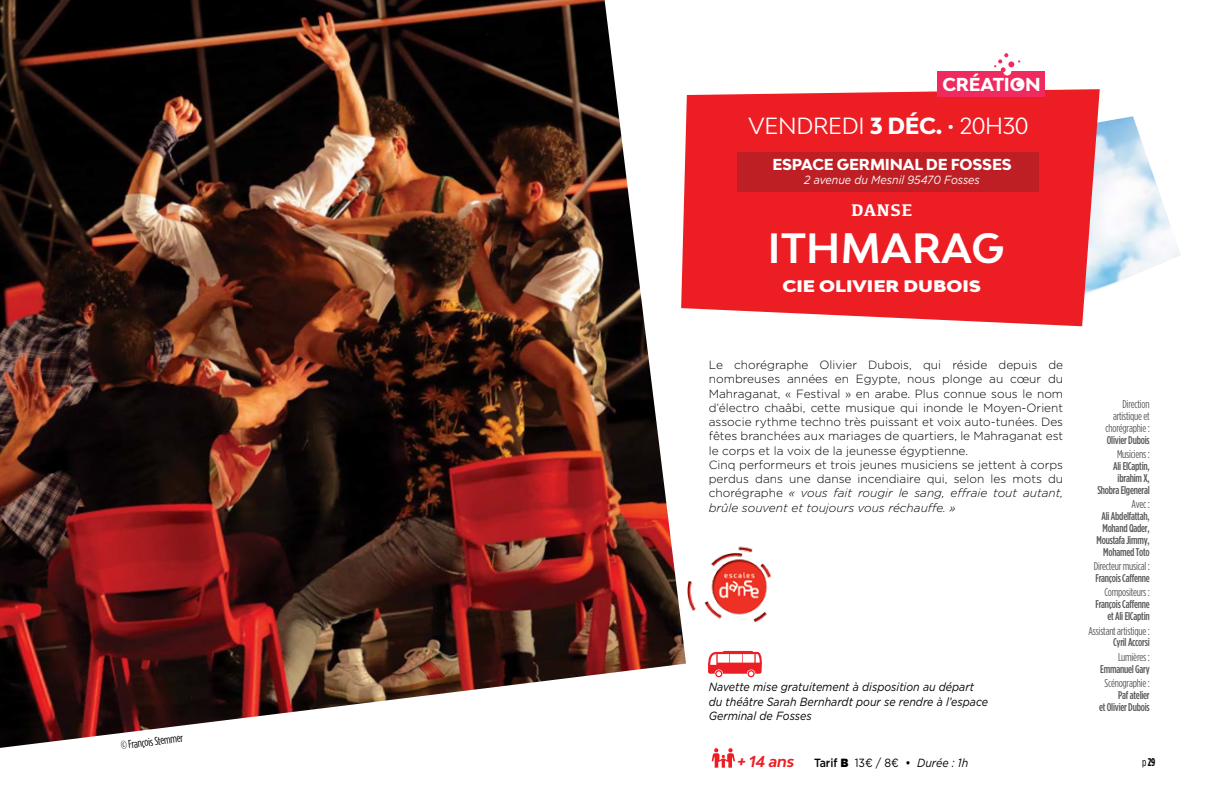
<style>
.page{position:relative;width:1205px;height:798px;background:#fff}
.page>*{position:absolute;margin:0;border:0;box-sizing:border-box;transform-origin:0 0}
.t1{font:700 40px "Bw Modelica";color:#fff}
.t2{font:22.12px "Bw Modelica";letter-spacing:-.015em;color:#fff}
.t3{font:800 17.75px "Bw Modelica";letter-spacing:-.01em;color:#fff}
.t4{font:700 17.5px "Kefa";color:#fff}
.t5{font:900 15.75px "Bw Modelica";color:#fff;scale:1.15 1}
.t6{font:800 15px "Bw Modelica";letter-spacing:-.01em;color:#fff}
.t7{font:italic 700 15px "Bw Modelica";color:#ed1d24}
.t8{font:300 11.88px/14.2px "Gotham";color:#000}
.t9{font:italic 11.88px/14.2px "Gotham";color:#000;scale:.9 1}
.t10{font:italic 11.88px "Gotham";color:#fff;scale:.9 1}
.t11{font:500 11.25px/11.9px "Gotham Condensed";letter-spacing:-.02em;color:#58595b;text-align:right}
.t12{font:11.25px/11.9px "Gotham Condensed";letter-spacing:-.02em;color:#58595b;text-align:right}
.t13{font:11.25px "Gotham Condensed";color:#000}
.t14{font:700 11.25px "Gotham Condensed";color:#000}
.s1{font-weight:800}
.s2{font-style:italic}
.s3{font-weight:500;font-style:normal}
.s4{font-weight:900;font-style:normal}
.s5{font-style:normal}
.s6{font-weight:400}
</style>
<div class="page">
<img style="left:1099px;top:116px;width:82px;height:173px">
<svg style="left:686px;top:89px;width:413px;height:237px;background:#ed2d34"></svg>
<img style="left:0;top:0;width:686px;height:747px">
<svg style="left:712px;top:748px;width:23px;height:19px"></svg>
<div style="left:737px;top:152px;width:301px;height:39px;background:#be1f24"></div>
<svg style="left:708px;top:650px;width:54px;height:27px"></svg>
<div style="left:937px;top:71px;width:108px;height:26px;background:#ee2a5e"></div>
<div style="left:1003px;top:67px;width:8px;height:8px;background:#fff;border-radius:50%"></div>
<svg style="left:1016px;top:81px;width:6px;height:6px"></svg>
<svg style="left:994px;top:53px;width:26px;height:19px"></svg>
<img style="left:678px;top:544px;width:94px;height:93px">
<p class="t13" style="left:120px;top:738px;width:64px;rotate:-7deg">© François Stemmer</p>
<h3 class="t3" style="left:942px;top:73px;width:83px">CRÉATION</h3>
<h2 class="t2" style="left:748px;top:112px;width:31px">VENDREDI</h2>
<h2 class="t2" style="left:870px;top:112px;width:160px"><span class="s1">3 DÉC.</span> • 20h30</h2>
<p class="t6" style="left:772px;top:154px;width:241px">ESPACE GERMI NAL DE FOSSES</p>
<p class="t10" style="left:804px;top:173px;width:197px">2 avenue du Mesnil 95470 Fosses</p>
<h3 class="t4" style="left:851px;top:198px;width:62px">DANS E</h3>
<h1 class="t1" style="left:768px;top:222px;width:30px">ITHMARAG</h1>
<h3 class="t5" style="left:782px;top:276px;width:174px">CIE OLIVIER DUBOIS</h3>
<p class="t8" style="left:709px;top:357px;width:356px">Le chorégraphe Olivier Dubois, qui réside depuis de nombreuses années en Egypte, nous plonge au cœur du Mahraganat, « Festival » en arabe. Plus connue sous le nom d’électro chaâbi, cette musique qui inonde le Moyen-Orient associe rythme techno très puissant et voix auto-tunées. Des fêtes branchées aux mariages de quartiers, le Mahraganat est le corps et la voix de la jeunesse égyptienne.<br>Cinq performeurs et trois jeunes musiciens se jettent à corps perdus dans une danse incendiaire qui, selon les mots du chorégraphe <span class="s2">« vous fait rougir le sang, effraie tout autant, brûle souvent et toujours vous réchauffe. »</span></p>
<p class="t9" style="left:709px;top:679px;width:312px">Navette mise gratuitement à disposition au départ du théâtre Sarah Bernhardt pour se rendre à l’espace<br>Germinal de Fosses</p>
<p class="t7" style="left:737px;top:751px;width:59px">+ 14 ans</p>
<p class="t9" style="left:814px;top:755px;width:173px"><span class="s3">Tarif</span> <span class="s4">B</span> <span class="s5">13€ / 8€</span> <span class="s3">•</span> Durée : 1h</p>
<p class="t12" style="left:1105px;top:398px;width:46px">Direction artistique et chorégraphie :</p>
<p class="t11" style="left:1107px;top:433px;width:44px">Olivier Dubois</p>
<p class="t12" style="left:1117px;top:448px;width:34px">Musiciens :</p>
<p class="t11" style="left:1097px;top:460px;width:54px">Ali ElCaptin, ibrahim X,<br>Shobra Elgeneral</p>
<p class="t12" style="left:1131px;top:498px;width:20px">Avec :</p>
<p class="t11" style="left:1096px;top:510px;width:55px;text-align:center">Ali Abdelfattah,<br>Mohand Qader,<br>Moustafa Jimmy,<br>Mohamed Toto</p>
<p class="t12" style="left:1093px;top:560px;width:57px">Directeur musical :</p>
<p class="t11" style="left:1095px;top:571px;width:56px">François Caffenne</p>
<p class="t12" style="left:1104px;top:586px;width:47px">Compositeurs :</p>
<p class="t11" style="left:1095px;top:598px;width:56px">François Caffenne et Ali ElCaptin</p>
<p class="t12" style="left:1088px;top:624px;width:63px">Assistant artistique :</p>
<p class="t11" style="left:1113px;top:636px;width:38px">Cyril Accorsi</p>
<p class="t12" style="left:1118px;top:650px;width:33px">Lumières :</p>
<p class="t11" style="left:1100px;top:662px;width:51px">Emmanuel Gary</p>
<p class="t12" style="left:1104px;top:676px;width:47px">Scénographie :</p>
<p class="t11" style="left:1099px;top:688px;width:52px">Paf atelier<br>et Olivier Dubois</p>
<p class="t14" style="left:1142px;top:754px;width:15px"><span class="s6">p</span> 29</p>
</div>
